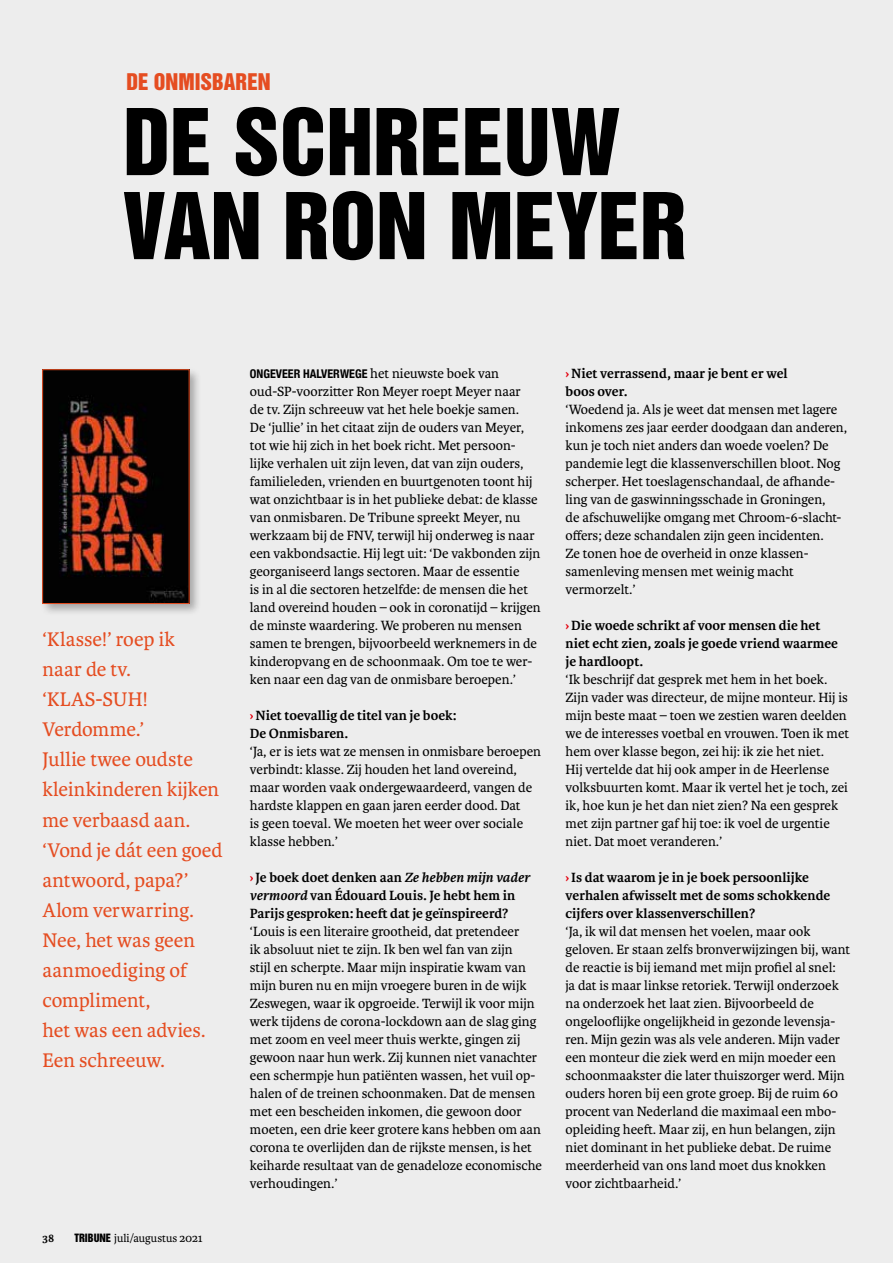
<style>
.page{position:relative;width:893px;height:1263px;background:#ededed}
.page>*{position:absolute;margin:0;border:0;box-sizing:border-box;transform-origin:0 0}
.t1{font:84px/84px "Helvetica Inserat LT Std";color:#000}
.t2{font:21px/30px "Karmina";letter-spacing:-.005em;color:#e54d21}
.t3{font:21px "Helvetica Inserat";color:#e54d21}
.t4{font:14.25px/18px "Karmina";color:#000}
.t5{font:700 14.25px/18px "Karmina";color:#000}
.t6{font:700 condensed 12px "Helvetica Neue";color:#000}
.t7{font:12px "Karmina";color:#000}
.t8{font:700 12px "Karmina";color:#000}
.s1{font-family:"Helvetica Inserat LT Std";font-size:10.5px}
.s2{font-family:"Karmina";font-weight:400;font-stretch:normal;font-size:14.25px}
.s3{color:#e30613}
.s4{font-style:italic}
</style>
<div class="page">
<div style="left:40px;top:367px;width:162px;height:249px;background:#000;opacity:.3"></div>
<img style="left:45px;top:372px;width:142px;height:230px">
<h2 class="t3" style="left:126px;top:69px;width:146px">DE ONMISBAREN</h2>
<h1 class="t1" style="left:123px;top:102px;width:565px">DE SCHREEUW<br>VAN RON MEYER</h1>
<p class="t2" style="left:43px;top:625px;width:182px">‘Klasse!’ roep ik<br>naar de tv. ‘KLAS-SUH!<br>Verdomme.’<br>Jullie twee oudste kleinkinderen kijken me verbaasd aan. ‘Vond je dát een goed antwoord, papa?’<br>Alom verwarring.<br>Nee, het was geen aanmoediging of compliment,<br>het was een advies.<br>Een schreeuw.</p>
<p class="t8" style="left:43px;top:1231px;width:13px">38</p>
<p class="t7" style="left:74px;top:1231px;width:130px"><span class="s1">TRIBUNE</span> juli/augustus 2021</p>
<p class="t6" style="left:250px;top:364px;width:251px">ONGEVEER HALVERWEGE <span class="s2">het nieuwste boek van</span></p>
<p class="t4" style="left:250px;top:383px;width:292px">oud-SP-voorzitter Ron Meyer roept Meyer naar<br>de tv. Zijn schreeuw vat het hele boekje samen.<br>De ‘jullie’ in het citaat zijn de ouders van Meyer, tot wie hij zich in het boek richt. Met persoon&shy;lijke verhalen uit zijn leven, dat van zijn ouders, familieleden, vrienden en buurtgenoten toont hij wat onzichtbaar is in het publieke debat: de klasse van onmisbaren. De Tribune spreekt Meyer, nu werkzaam bij de FNV, terwijl hij onderweg is naar een vakbondsactie. Hij legt uit: ‘De vakbonden zijn georganiseerd langs sectoren. Maar de essentie<br>is in al die sectoren hetzelfde: de mensen die het land overeind houden – ook in coronatijd – krijgen de minste waardering. We proberen nu mensen samen te brengen, bijvoorbeeld werknemers in de kinderopvang en de schoonmaak. Om toe te wer&shy;ken naar een dag van de onmisbare beroepen.’</p>
<p class="t5" style="left:250px;top:707px;width:208px"><span class="s3">›</span>Niet toevallig de titel van je boek:<br>De Onmisbaren.</p>
<p class="t4" style="left:250px;top:743px;width:293px">‘Ja, er is iets wat ze mensen in onmisbare beroepen verbindt: klasse. Zij houden het land overeind, maar worden vaak ondergewaardeerd, vangen de hardste klappen en gaan jaren eerder dood. Dat<br>is geen toeval. We moeten het weer over sociale klasse hebben.’</p>
<p class="t5" style="left:250px;top:869px;width:282px"><span class="s3">›</span>Je boek doet denken aan <span class="s4">Ze hebben mijn vader vermoord</span> van Édouard Louis. Je hebt hem in<br>Parijs gesproken: heeft dat je geïnspireerd?</p>
<p class="t4" style="left:250px;top:923px;width:294px">‘Louis is een literaire grootheid, dat pretendeer<br>ik absoluut niet te zijn. Ik ben wel fan van zijn<br>stijl en scherpte. Maar mijn inspiratie kwam van mijn buren nu en mijn vroegere buren in de wijk Zeswegen, waar ik opgroeide. Terwijl ik voor mijn werk tijdens de corona-lockdown aan de slag ging met zoom en veel meer thuis werkte, gingen zij gewoon naar hun werk. Zij kunnen niet vanachter een schermpje hun patiënten wassen, het vuil op&shy;halen of de treinen schoonmaken. Dat de mensen met een bescheiden inkomen, die gewoon door moeten, een drie keer grotere kans hebben om aan corona te overlijden dan de rijkste mensen, is het keiharde resultaat van de genadeloze economische verhoudingen.’</p>
<p class="t5" style="left:566px;top:365px;width:224px"><span class="s3">›</span>Niet verrassend, maar je bent er wel boos over.</p>
<p class="t4" style="left:566px;top:400px;width:283px">‘Woedend ja. Als je weet dat mensen met lagere inkomens zes jaar eerder doodgaan dan anderen, kun je toch niet anders dan woede voelen? De pandemie legt die klassenverschillen bloot. Nog scherper. Het toeslagenschandaal, de afhande&shy;ling van de gaswinningsschade in Groningen,<br>de afschuwelijke omgang met Chroom-6-slacht&shy;offers; deze schandalen zijn geen incidenten.<br>Ze tonen hoe de overheid in onze klassen&shy;samenleving mensen met weinig macht vermorzelt.’</p>
<p class="t5" style="left:566px;top:617px;width:274px"><span class="s3">›</span>Die woede schrikt af voor mensen die het niet echt zien, zoals je goede vriend waarmee je hardloopt.</p>
<p class="t4" style="left:566px;top:670px;width:285px">‘Ik beschrijf dat gesprek met hem in het boek.<br>Zijn vader was directeur, de mijne monteur. Hij is mijn beste maat – toen we zestien waren deelden we de interesses voetbal en vrouwen. Toen ik met hem over klasse begon, zei hij: ik zie het niet.<br>Hij vertelde dat hij ook amper in de Heerlense volksbuurten komt. Maar ik vertel het je toch, zei ik, hoe kun je het dan niet zien? Na een gesprek met zijn partner gaf hij toe: ik voel de urgentie niet. Dat moet veranderen.’</p>
<p class="t5" style="left:566px;top:868px;width:266px"><span class="s3">›</span>Is dat waarom je in je boek persoonlijke verhalen afwisselt met de soms schokkende cijfers over klassenverschillen?</p>
<p class="t4" style="left:566px;top:922px;width:286px">‘Ja, ik wil dat mensen het voelen, maar ook geloven. Er staan zelfs bronverwijzingen bij, want de reactie is bij iemand met mijn profiel al snel:<br>ja dat is maar linkse retoriek. Terwijl onderzoek na onderzoek het laat zien. Bijvoorbeeld de ongelooflijke ongelijkheid in gezonde levensja&shy;ren. Mijn gezin was als vele anderen. Mijn vader een monteur die ziek werd en mijn moeder een schoonmaakster die later thuiszorger werd. Mijn ouders horen bij een grote groep. Bij de ruim 60 procent van Nederland die maximaal een mbo&shy;opleiding heeft. Maar zij, en hun belangen, zijn niet dominant in het publieke debat. De ruime meerderheid van ons land moet dus knokken voor zichtbaarheid.’</p>
</div>
